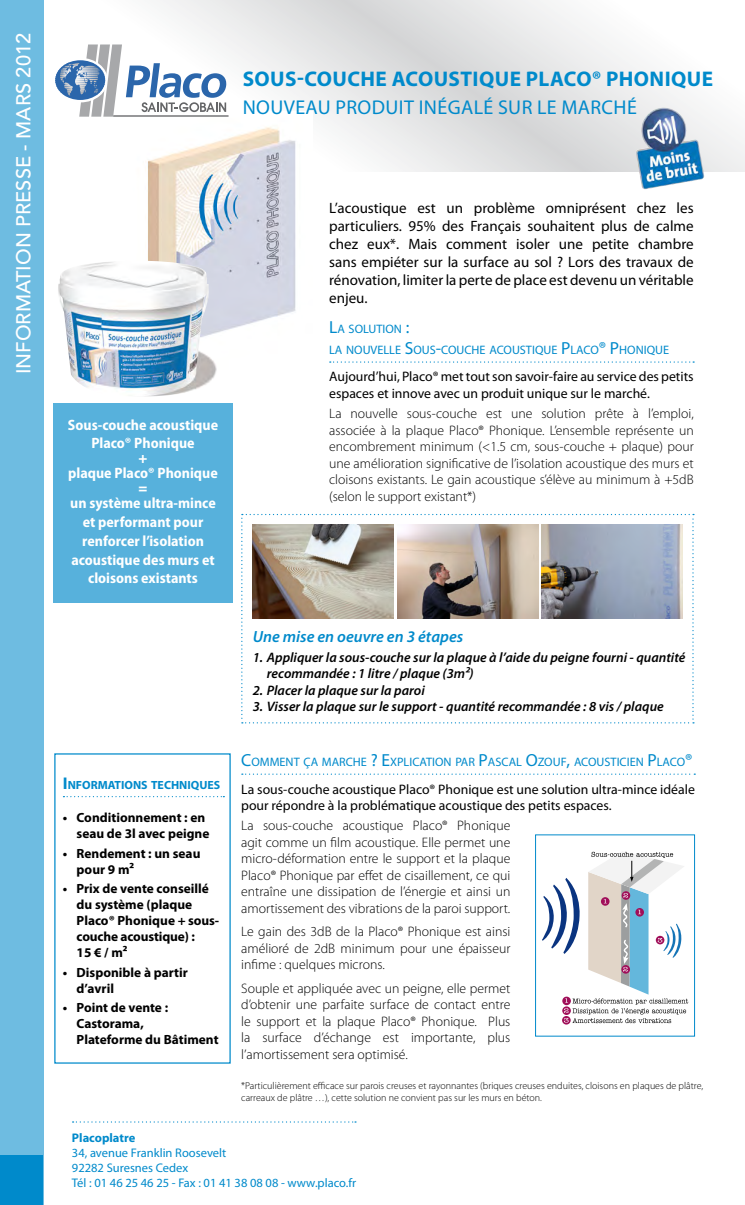
<style>
.page{position:relative;width:745px;height:1205px;background:#fff}
.page>*{position:absolute;margin:0;border:0;box-sizing:border-box;transform-origin:0 0}
.t1{font:700 21.25px "Myriad Pro";letter-spacing:.02em;color:#008acb}
.t2{font:20px "Myriad Pro";letter-spacing:.02em;color:#008acb}
.t3{font:500 20px "Avenir LT Std";color:#fff}
.t4{font:italic 600 16.25px "Myriad Pro";color:#008acb}
.t5{font:15px/18px "Myriad Pro";color:#000;text-align:justify}
.t6{font:700 semi-condensed 15px/18.8px "Myriad Pro";color:#fff;text-align:center}
.t7{font:900 15px "Myriad Pro";color:#fff}
.t8{font:300 13.75px/16.5px "Myriad Pro";color:#000;text-align:justify}
.t9{font:13.75px/16.5px "Myriad Pro";color:#000}
.t10{font:italic 600 13.75px/16.5px "Myriad Pro";color:#000}
.t11{font:700 13.38px/16px "Myriad Pro";color:#000}
.t12{font:12.5px "Myriad Pro";color:#008acb}
.t13{font:700 12.5px "Myriad Pro";color:#008acb}
.t14{font:12.25px/21px "Myriad Pro";color:#008acb}
.t15{font:700 11.88px "Myriad Pro";color:#008acb}
.t16{font:300 10px/12px "Myriad Pro";color:#000}
.s1{font-size:17px}
.s2{font-size:17.5px}
</style>
<div class="page">
<svg style="left:242px;top:773px;width:452px;height:2px"></svg>
<svg style="left:160px;top:0;width:584px;height:172px"></svg>
<img style="left:147px;top:112px;width:165px;height:221px">
<svg style="left:329px;top:361px;width:364px;height:2px"></svg>
<svg style="left:55px;top:44px;width:173px;height:73px"></svg>
<div style="left:0;top:0;width:44px;height:1205px;background:#6ebce1"></div>
<div style="left:0;top:1155px;width:43px;height:50px;background:#008acb"></div>
<svg style="left:73px;top:1121px;width:283px;height:1px"></svg>
<svg style="left:241px;top:514px;width:452px;height:209px"></svg>
<svg style="left:542px;top:851px;width:145px;height:172px"></svg>
<img style="left:252px;top:525px;width:141px;height:94px">
<img style="left:397px;top:525px;width:141px;height:94px">
<img style="left:541px;top:525px;width:141px;height:94px">
<img style="left:58px;top:261px;width:160px;height:136px">
<div style="left:53px;top:403px;width:180px;height:199px;background:#57b1dc"></div>
<img style="left:635px;top:108px;width:68px;height:81px">
<svg style="left:63px;top:796px;width:161px;height:1px"></svg>
<p class="t3" style="left:12px;top:374px;width:343px;rotate:-90deg">INFORMATION PRESSE - MARS 2012</p>
<p class="t1" style="left:242px;top:65px;width:471px">SOUS-COUCHE ACOUSTIQUE PLACO® PHONIQUE</p>
<p class="t2" style="left:242px;top:95px;width:395px">NOUVEAU PRODUIT INÉGALÉ SUR LE MARCHÉ</p>
<p class="t6" style="left:68px;top:415px;width:152px">Sous-couche acoustique<br>Placo® Phonique</p>
<p class="t7" style="left:138px;top:450px;width:10px">+</p>
<p class="t6" style="left:68px;top:464px;width:151px">plaque Placo® Phonique</p>
<p class="t7" style="left:138px;top:480px;width:10px">=</p>
<p class="t6" style="left:70px;top:494px;width:147px">un système ultra-mince et performant pour renforcer l’isolation acoustique des murs et cloisons existants</p>
<p class="t15" style="left:63px;top:777px;width:159px"><span class="s1">I</span>NFORMATIONS TECHNIQUES</p>
<p class="t11" style="left:77px;top:809px;width:134px;text-indent:-14px">• Conditionnement : en seau de 3l avec peigne</p>
<p class="t11" style="left:77px;top:845px;width:125px;text-indent:-14px">• Rendement : un seau pour 9 m²</p>
<p class="t11" style="left:77px;top:880px;width:144px;text-indent:-14px">• Prix de vente conseillé du système (plaque<br>Placo® Phonique + sous&shy;couche acoustique) :<br>15 € / m²</p>
<p class="t11" style="left:77px;top:964px;width:113px;text-indent:-14px">• Disponible à partir d’avril</p>
<p class="t11" style="left:77px;top:999px;width:143px;text-indent:-14px">• Point de vente :<br>Castorama,<br>Plateforme du Bâtiment</p>
<p class="t5" style="left:329px;top:199px;width:366px">L’acoustique est un problème omniprésent chez les particuliers. 95% des Français souhaitent plus de calme chez eux*. Mais comment isoler une petite chambre sans empiéter sur la surface au sol ? Lors des travaux de rénovation, limiter la perte de place est devenu un véritable enjeu.</p>
<p class="t14" style="left:329px;top:318px;width:341px"><span class="s2">L</span>A SOLUTION <span class="s2">:<br></span>LA NOUVELLE <span class="s2">S</span>OUS<span class="s2">-</span>COUCHE ACOUSTIQUE <span class="s2">P</span>LACO<span class="s2">® P</span>HONIQUE</p>
<p class="t9" style="left:329px;top:368px;width:366px">Aujourd’hui, Placo® met tout son savoir-faire au service des petits espaces et innove avec un produit unique sur le marché.</p>
<p class="t8" style="left:329px;top:405px;width:366px">La nouvelle sous-couche est une solution prête à l’emploi, associée à la plaque Placo® Phonique. L’ensemble représente un encombrement minimum (&lt;1.5 cm, sous-couche + plaque) pour une amélioration significative de l’isolation acoustique des murs et cloisons existants. Le gain acoustique s’élève au minimum à +5dB (selon le support existant*)</p>
<p class="t4" style="left:252px;top:626px;width:212px">Une mise en oeuvre en 3 étapes</p>
<p class="t10" style="left:267px;top:648px;width:420px;text-indent:-14px">1. Appliquer la sous-couche sur la plaque à l’aide du peigne fourni - quantité recommandée : 1 litre / plaque (3m²)</p>
<p class="t10" style="left:252px;top:681px;width:173px">2. Placer la plaque sur la paroi</p>
<p class="t10" style="left:252px;top:698px;width:412px">3. Visser la plaque sur le support - quantité recommandée : 8 vis / plaque</p>
<p class="t14" style="left:241px;top:751px;width:452px"><span class="s2">C</span>OMMENT ÇA MARCHE <span class="s2">? E</span>XPLICATION PAR <span class="s2">P</span>ASCAL <span class="s2">O</span>ZOUF<span class="s2">,</span> ACOUSTICIEN <span class="s2">P</span> LACO<span class="s2">®</span></p>
<p class="t9" style="left:241px;top:780px;width:455px">La sous-couche acoustique Placo® Phonique est une solution ultra-mince idéale pour répondre à la problématique acoustique des petits espaces.</p>
<p class="t8" style="left:241px;top:817px;width:270px">La sous-couche acoustique Placo® Phonique agit comme un film acoustique. Elle permet une micro-déformation entre le support et la plaque Placo® Phonique par effet de cisaillement, ce qui entraîne une dissipation de l’énergie et ainsi un amortissement des vibrations de la paroi support.</p>
<p class="t8" style="left:241px;top:923px;width:270px">Le gain des 3dB de la Placo® Phonique est ainsi amélioré de 2dB minimum pour une épaisseur infime : quelques microns.</p>
<p class="t8" style="left:241px;top:980px;width:270px">Souple et appliquée avec un peigne, elle permet d’obtenir une parfaite surface de contact entre le support et la plaque Placo® Phonique. Plus la surface d’échange est importante, plus l’amortissement sera optimisé.</p>
<p class="t16" style="left:241px;top:1079px;width:463px">*Particulièrement efficace sur parois creuses et rayonnantes (briques creuses enduites, cloisons en plaques de plâtre, carreaux de plâtre …), cette solution ne convient pas sur les murs en béton.</p>
<p class="t13" style="left:72px;top:1130px;width:65px">Placoplatre</p>
<p class="t12" style="left:72px;top:1145px;width:156px">34, avenue Franklin Roosevelt</p>
<p class="t12" style="left:72px;top:1160px;width:118px">92282 Suresnes Cedex</p>
<p class="t12" style="left:72px;top:1175px;width:285px">Tél : 01 46 25 46 25 - Fax : 01 41 38 08 08 - www.placo.fr</p>
</div>
